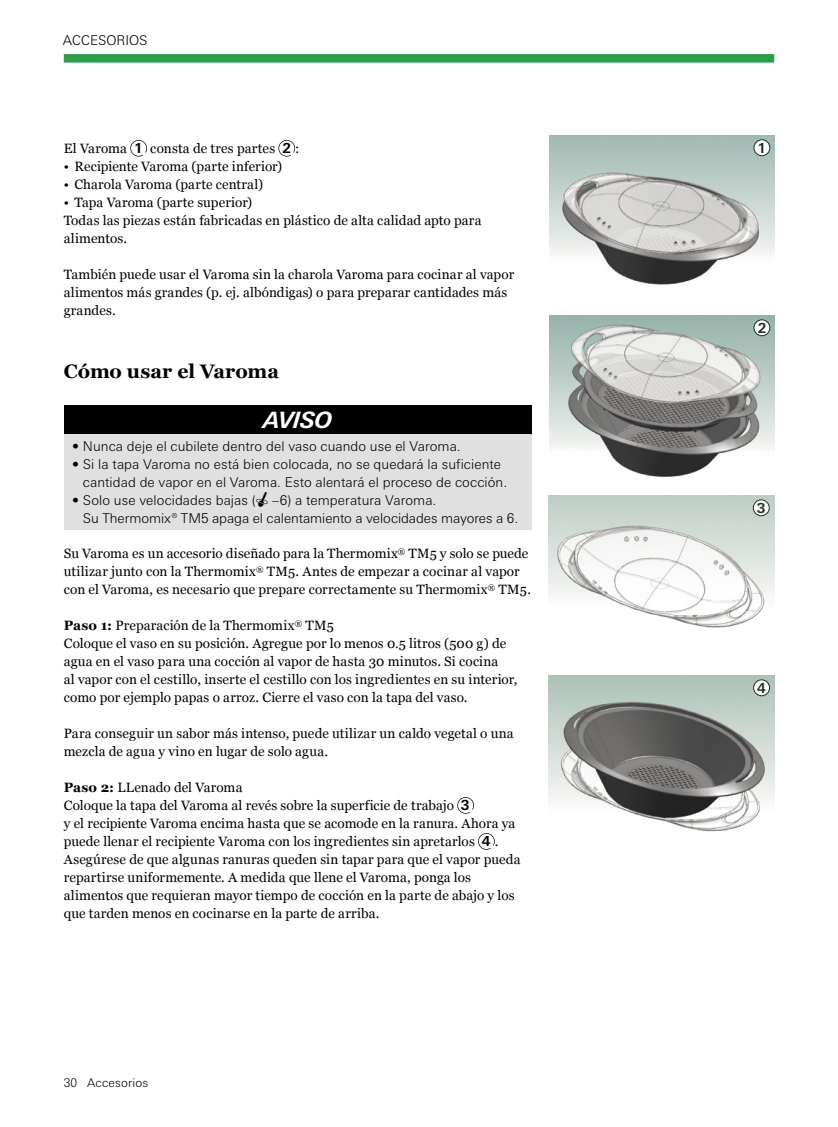
<style>
.page{position:relative;width:838px;height:1127px;background:#fff}
.page>*{position:absolute;margin:0;border:0;box-sizing:border-box;transform-origin:0 0}
.t1{font:italic 700 22.5px "Univers Next W1 G";letter-spacing:-.025em;color:#fff}
.t2{font:700 19.5px "Georgia";color:#000}
.t3{font:700 13.8px "Univers Next W1 G";color:#203025}
.t4{font:13.5px/18px "Georgia";letter-spacing:.01em;color:#000}
.t5{font:300 13.5px/18px "Univers Next W1 G";letter-spacing:.005em;color:#000}
.t6{font:300 12px "Univers Next W1 G";letter-spacing:.01em;color:#000}
.s1{font-family:"Univers Next W1 G";font-weight:700;font-size:13.8px}
.s2{font-weight:700}
</style>
<div class="page">
<div style="left:64px;top:54px;width:710px;height:9px;background:#299e4d"></div>
<img style="left:549px;top:675px;width:225px;height:157px">
<img style="left:549px;top:495px;width:225px;height:133px">
<img style="left:549px;top:315px;width:225px;height:162px">
<img style="left:549px;top:135px;width:225px;height:150px">
<svg style="left:130px;top:140px;width:17px;height:17px"></svg>
<svg style="left:278px;top:140px;width:17px;height:17px"></svg>
<svg style="left:457px;top:797px;width:17px;height:17px"></svg>
<svg style="left:478px;top:833px;width:17px;height:17px"></svg>
<div style="left:64px;top:405px;width:467px;height:29px;background:#000"></div>
<div style="left:64px;top:434px;width:467px;height:96px;background:#e0e0e0"></div>
<div style="left:753px;top:500px;width:16px;height:16px;background:#fff;border-radius:50%"></div>
<div style="left:753px;top:499px;width:16px;height:17px;border:1px solid #203025;border-radius:50%"></div>
<div style="left:753px;top:680px;width:16px;height:16px;background:#fff;border-radius:50%"></div>
<div style="left:753px;top:679px;width:17px;height:17px;border:1px solid #203025;border-radius:50%"></div>
<div style="left:754px;top:140px;width:16px;height:16px;background:#fff;border-radius:50%"></div>
<div style="left:753px;top:139px;width:17px;height:17px;border:1px solid #203025;border-radius:50%"></div>
<div style="left:754px;top:320px;width:16px;height:16px;background:#fff;border-radius:50%"></div>
<div style="left:753px;top:319px;width:17px;height:17px;border:1px solid #203025;border-radius:50%"></div>
<p class="t5" style="left:63px;top:31px;width:86px">ACCESORIOS</p>
<p class="t4" style="left:64px;top:140px;width:237px">El Varoma <span class="s1">1</span> consta de tres partes <span class="s1">2</span> :</p>
<p class="t4" style="left:64px;top:158px;width:220px">• Recipiente Varoma (parte inferior)</p>
<p class="t4" style="left:64px;top:176px;width:201px">• Charola Varoma (parte central)</p>
<p class="t4" style="left:64px;top:194px;width:419px">• Tapa Varoma (parte superior)<br>Todas las piezas están fabricadas en plástico de alta calidad apto para alimentos.</p>
<p class="t4" style="left:64px;top:266px;width:452px">También puede usar el Varoma sin la charola Varoma para cocinar al vapor alimentos más grandes (p. ej. albóndigas) o para preparar cantidades más grandes.</p>
<h2 class="t2" style="left:64px;top:359px;width:217px">Cómo usar el Varoma</h2>
<p class="t3" style="left:757px;top:140px;width:10px">1</p>
<p class="t3" style="left:757px;top:320px;width:10px">2</p>
<h1 class="t1" style="left:263px;top:407px;width:71px">AVISO</h1>
<p class="t5" style="left:72px;top:437px;width:390px">• Nunca deje el cubilete dentro del vaso cuando use el Varoma.</p>
<p class="t5" style="left:83px;top:455px;width:426px;text-indent:-11px">• Si la tapa Varoma no está bien colocada, no se quedará la suficiente cantidad de vapor en el Varoma. Esto alentará el proceso de cocción.</p>
<p class="t5" style="left:83px;top:491px;width:436px;text-indent:-11px">• Solo use velocidades bajas ( –6) a temperatura Varoma.<br>Su Thermomix® TM5 apaga el calentamiento a velocidades mayores a 6.</p>
<p class="t3" style="left:756px;top:500px;width:10px">3</p>
<p class="t4" style="left:64px;top:545px;width:468px">Su Varoma es un accesorio diseñado para la Thermomix<sup>®</sup> TM5 y solo se puede utilizar junto con la Thermomix<sup>®</sup> TM5. Antes de empezar a cocinar al vapor con el Varoma, es necesario que prepare correctamente su Thermomix<sup>®</sup> TM5.</p>
<p class="t4" style="left:64px;top:617px;width:455px"><span class="s2">Paso 1:</span> Preparación de la Thermomix<sup>®</sup> TM5<br>Coloque el vaso en su posición. Agregue por lo menos 0.5 litros (500 g) de agua en el vaso para una cocción al vapor de hasta 30 minutos. Si cocina<br>al vapor con el cestillo, inserte el cestillo con los ingredientes en su interior, como por ejemplo papas o arroz. Cierre el vaso con la tapa del vaso.</p>
<p class="t4" style="left:64px;top:725px;width:451px">Para conseguir un sabor más intenso, puede utilizar un caldo vegetal o una mezcla de agua y vino en lugar de solo agua.</p>
<p class="t4" style="left:64px;top:779px;width:458px"><span class="s2">Paso 2:</span> LLenado del Varoma<br>Coloque la tapa del Varoma al revés sobre la superficie de trabajo <span class="s1">3<br></span>y el -recipiente Varoma encima hasta que se acomode en la ranura. Ahora ya puede llenar el recipiente Varoma con los ingredientes sin apretarlos <span class="s1">4</span> .<br>Asegúrese de que algunas ranuras queden sin tapar para que el vapor pueda repartirse uniformemente. A medida que llene el Varoma, ponga los alimentos que requieran mayor tiempo de cocción en la parte de abajo y los que tarden menos en cocinarse en la parte de arriba.</p>
<p class="t6" style="left:64px;top:1075px;width:15px">30</p>
<p class="t6" style="left:87px;top:1075px;width:62px">Accesorios</p>
<p class="t3" style="left:757px;top:680px;width:10px">4</p>
</div>
